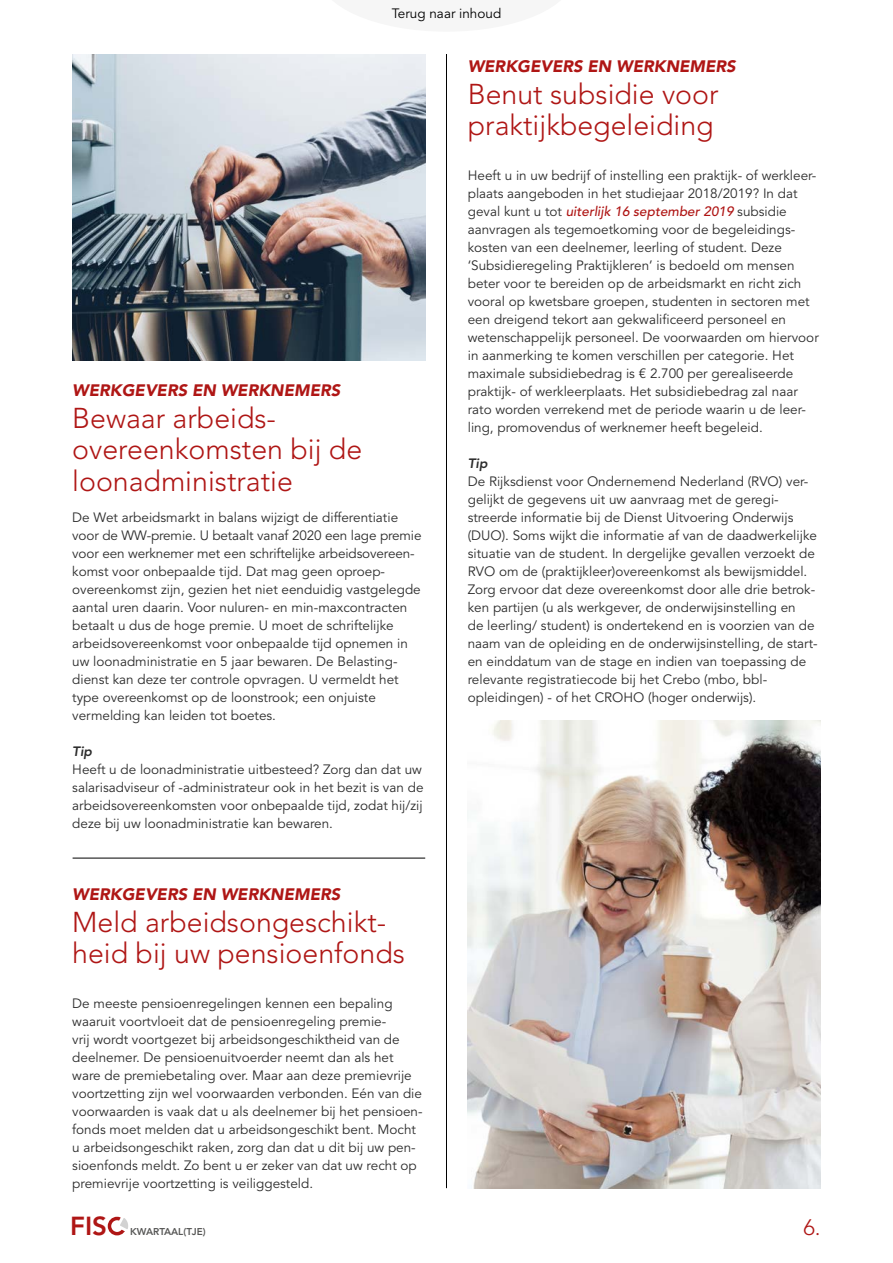
<style>
.page{position:relative;width:893px;height:1263px;background:#fff}
.page>*{position:absolute;margin:0;border:0;box-sizing:border-box;transform-origin:0 0}
.t1{font:300 28.5px/31.5px "Avenir LT";color:#af1615}
.t2{font:800 25.95px "Avenir LT";color:#af1615}
.t3{font:300 22.2px "Avenir LT";color:#af1615}
.t4{font:italic 900 16.5px "Avenir LT";color:#af1615}
.t5{font:13.5px/18px "Avenir LT";color:#2c2c2c}
.t6{font:13.5px "Avenir LT";color:#000}
.t7{font:italic 800 13.5px "Avenir LT";color:#2c2c2c}
.t8{font:800 9.9px "Avenir LT";color:#575756}
.s1{font-weight:500;font-style:italic;color:#af1615}
</style>
<div class="page">
<div style="left:108px;top:1217px;width:18px;height:18px;border:3px solid #af1615;border-radius:50%"></div>
<svg style="left:114px;top:1216px;width:14px;height:19px"></svg>
<hr style="left:446px;top:54px;width:1px;height:1134px;background:#000">
<img style="left:72px;top:54px;width:353px;height:306px">
<img style="left:468px;top:720px;width:353px;height:468px">
<hr style="left:73px;top:858px;width:352px;height:1px;background:#000">
<p class="t6" style="left:392px;top:5px;width:111px">Terug naar inhoud</p>
<p class="t4" style="left:72px;top:380px;width:269px">WERKGEVERS EN WERKNEMERS</p>
<h1 class="t1" style="left:72px;top:402px;width:291px">Bewaar arbeids&shy;overeenkomsten bij de loonadministratie</h1>
<p class="t5" style="left:72px;top:509px;width:351px">De Wet arbeidsmarkt in balans wijzigt de differentiatie voor de WW-premie. U betaalt vanaf 2020 een lage premie voor een werknemer met een schriftelijke arbeidsovereen&shy;komst voor onbepaalde tijd. Dat mag geen oproep&shy;overeenkomst zijn, gezien het niet eenduidig vastgelegde aantal uren daarin. Voor nuluren- en min-maxcontracten betaalt u dus de hoge premie. U moet de schriftelijke arbeidsovereenkomst voor onbepaalde tijd opnemen in uw loonadministratie en 5 jaar bewaren. De Belasting&shy;dienst kan deze ter controle opvragen. U vermeldt het type overeenkomst op de loonstrook; een onjuiste vermelding kan leiden tot boetes.</p>
<p class="t7" style="left:72px;top:743px;width:21px">Tip</p>
<p class="t5" style="left:72px;top:761px;width:353px;text-align:justify">Heeft u de loonadministratie uitbesteed? Zorg dan dat uw salarisadviseur of -administrateur ook in het bezit is van de arbeidsovereenkomsten voor onbepaalde tijd, zodat hij/zij deze bij uw loonadministratie kan bewaren.</p>
<p class="t4" style="left:72px;top:884px;width:269px">WERKGEVERS EN WERKNEMERS</p>
<h1 class="t1" style="left:72px;top:906px;width:334px">Meld arbeidsongeschikt&shy;heid bij uw pensioenfonds</h1>
<p class="t5" style="left:72px;top:995px;width:352px">De meeste pensioenregelingen kennen een bepaling waaruit voortvloeit dat de pensioenregeling premie-<br>vrij wordt voortgezet bij arbeidsongeschiktheid van de deelnemer. De pensioenuitvoerder neemt dan als het ware de premiebetaling over. Maar aan deze premievrije voortzetting zijn wel voorwaarden verbonden. Eén van die voorwaarden is vaak dat u als deelnemer bij het pensioen&shy;fonds moet melden dat u arbeidsongeschikt bent. Mocht u arbeidsongeschikt raken, zorg dan dat u dit bij uw pen&shy;sioenfonds meldt. Zo bent u er zeker van dat uw recht op premievrije voortzetting is veiliggesteld.</p>
<p class="t4" style="left:468px;top:56px;width:269px">WERKGEVERS EN WERKNEMERS</p>
<h1 class="t1" style="left:468px;top:78px;width:252px">Benut subsidie voor praktijkbegeleiding</h1>
<p class="t5" style="left:468px;top:167px;width:353px">Heeft u in uw bedrijf of instelling een praktijk- of werkleer&shy;plaats aangeboden in het studiejaar 2018/2019? In dat geval kunt u tot <span class="s1">uiterlijk 16 september 2019</span> subsidie aanvragen als tegemoetkoming voor de begeleidings&shy;kosten van een deelnemer, leerling of student. Deze ‘Subsidieregeling Praktijkleren’ is bedoeld om mensen beter voor te bereiden op de arbeidsmarkt en richt zich vooral op kwetsbare groepen, studenten in sectoren met een dreigend tekort aan gekwalificeerd personeel en wetenschappelijk personeel. De voorwaarden om hiervoor in aanmerking te komen verschillen per categorie. Het maximale subsidiebedrag is € 2.700 per gerealiseerde praktijk- of werkleerplaats. Het subsidiebedrag zal naar rato worden verrekend met de periode waarin u de leer&shy;ling, promovendus of werknemer heeft begeleid.</p>
<p class="t7" style="left:468px;top:455px;width:21px">Tip</p>
<p class="t5" style="left:468px;top:473px;width:351px">De Rijksdienst voor Ondernemend Nederland (RVO) ver&shy;gelijkt de gegevens uit uw aanvraag met de geregi&shy;streerde informatie bij de Dienst Uitvoering Onderwijs (DUO). Soms wijkt die informatie af van de daadwerkelijke situatie van de student. In dergelijke gevallen verzoekt de RVO om de (praktijkleer)overeenkomst als bewijsmiddel.<br>Zorg ervoor dat deze overeenkomst door alle drie betrok&shy;ken partijen (u als werkgever, de onderwijsinstelling en<br>de leerling/ student) is ondertekend en is voorzien van de naam van de opleiding en de onderwijsinstelling, de start&shy;en einddatum van de stage en indien van toepassing de relevante registratiecode bij het Crebo (mbo, bbl&shy;opleidingen) - of het CROHO (hoger onderwijs).</p>
<h2 class="t2" style="left:70px;top:1210px;width:38px">FIS</h2>
<p class="t8" style="left:130px;top:1226px;width:77px">KWARTAAL(TJE)</p>
<h3 class="t3" style="left:803px;top:1214px;width:19px">6.</h3>
</div>
